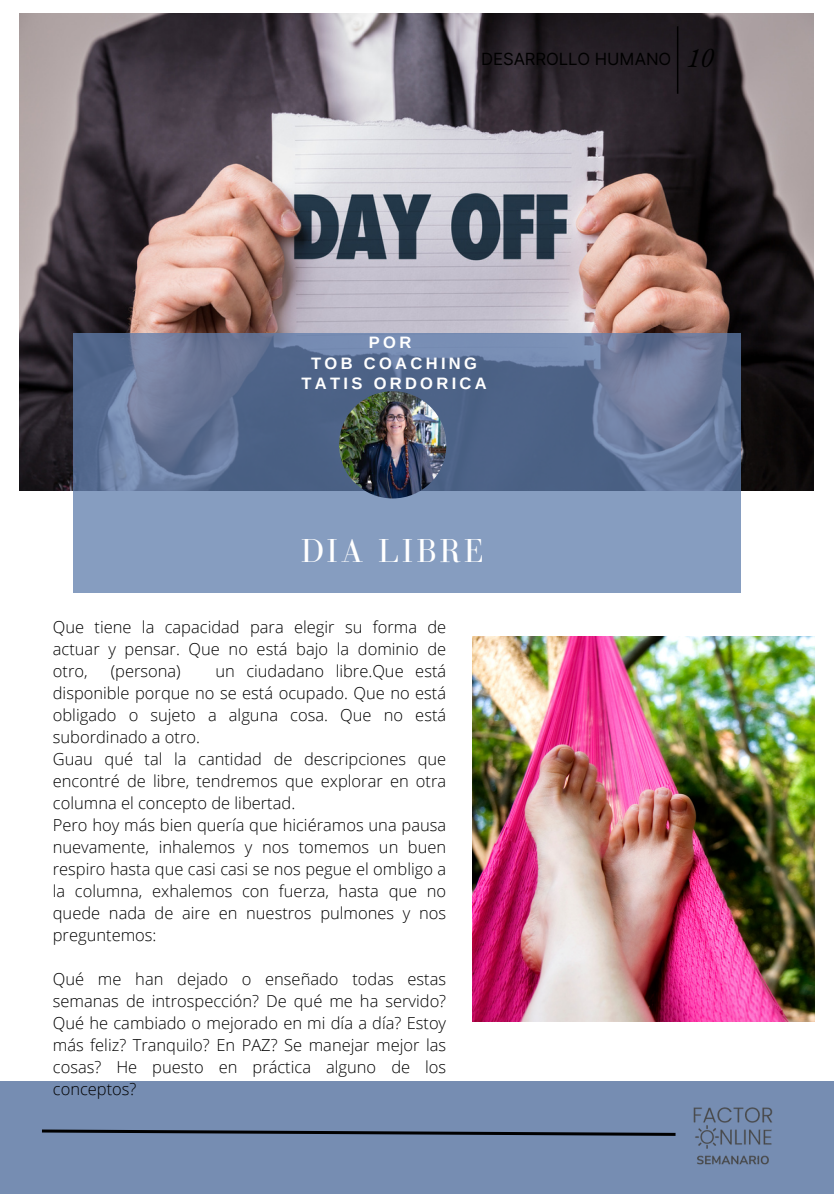
<style>
.page{position:relative;width:834px;height:1196px;background:#fff}
.page>*{position:absolute;margin:0;border:0;box-sizing:border-box;transform-origin:0 0}
.t1{font:34.2px "Bodoni FLF";letter-spacing:.08em;color:#fff}
.t2{font:italic 28px "EB Garamond";color:#000}
.t3{font:16.8px "Inter";letter-spacing:-.005em;color:#000}
.t4{font:700 16.6px "Arimo";letter-spacing:.2em;color:#fff}
.t5{font:300 16.4px/22px "Open Sans";color:#000;text-align:justify}
</style>
<div class="page">
<img style="left:20px;top:14px;width:794px;height:476px">
<svg style="left:73px;top:333px;width:667px;height:259px;background:#6e83a6"></svg>
<img style="left:339px;top:391px;width:107px;height:107px;border-radius:50%">
<div style="left:0;top:1081px;width:834px;height:112px;background:#768db2"></div>
<img style="left:693px;top:1107px;width:80px;height:58px">
<svg style="left:42px;top:1129px;width:634px;height:7px"></svg>
<hr style="left:677px;top:26px;width:1px;height:68px;background:#000">
<img style="left:473px;top:636px;width:341px;height:385px">
<p class="t3" style="left:481px;top:49px;width:192px">DESARROLLO HUMANO</p>
<p class="t2" style="left:687px;top:38px;width:28px">10</p>
<p class="t4" style="left:369px;top:333px;width:44px">POR</p>
<p class="t4" style="left:311px;top:353px;width:167px">TOB COACHING</p>
<p class="t4" style="left:301px;top:374px;width:187px">TATIS ORDORICA</p>
<p class="t1" style="left:301px;top:532px;width:184px">DIA LIBRE</p>
<p class="t5" style="left:53px;top:616px;width:395px">Que tiene la capacidad para elegir su forma de actuar y pensar. Que no está bajo la dominio de otro,</p>
<p class="t5" style="left:53px;top:660px;width:395px;text-indent:163px">un ciudadano libre.Que está disponible porque no se está ocupado. Que no está obligado o sujeto a alguna cosa. Que no está subordinado a otro.</p>
<p class="t5" style="left:53px;top:748px;width:395px">Guau qué tal la cantidad de descripciones que encontré de libre, tendremos que explorar en otra columna el concepto de libertad.</p>
<p class="t5" style="left:53px;top:814px;width:395px">Pero hoy más bien quería que hiciéramos una pausa nuevamente, inhalemos y nos tomemos un buen respiro hasta que casi casi se nos pegue el ombligo a la columna, exhalemos con fuerza, hasta que no quede nada de aire en nuestros pulmones y nos preguntemos:</p>
<p class="t5" style="left:53px;top:968px;width:395px">Qué me han dejado o enseñado todas estas semanas de introspección? De qué me ha servido?<br>Qué he cambiado o mejorado en mi día a día? Estoy más feliz? Tranquilo? En PAZ? Se manejar mejor las cosas? He puesto en práctica alguno de los conceptos?</p>
<p class="t5" style="left:111px;top:660px;width:71px">(persona)</p>
</div>
